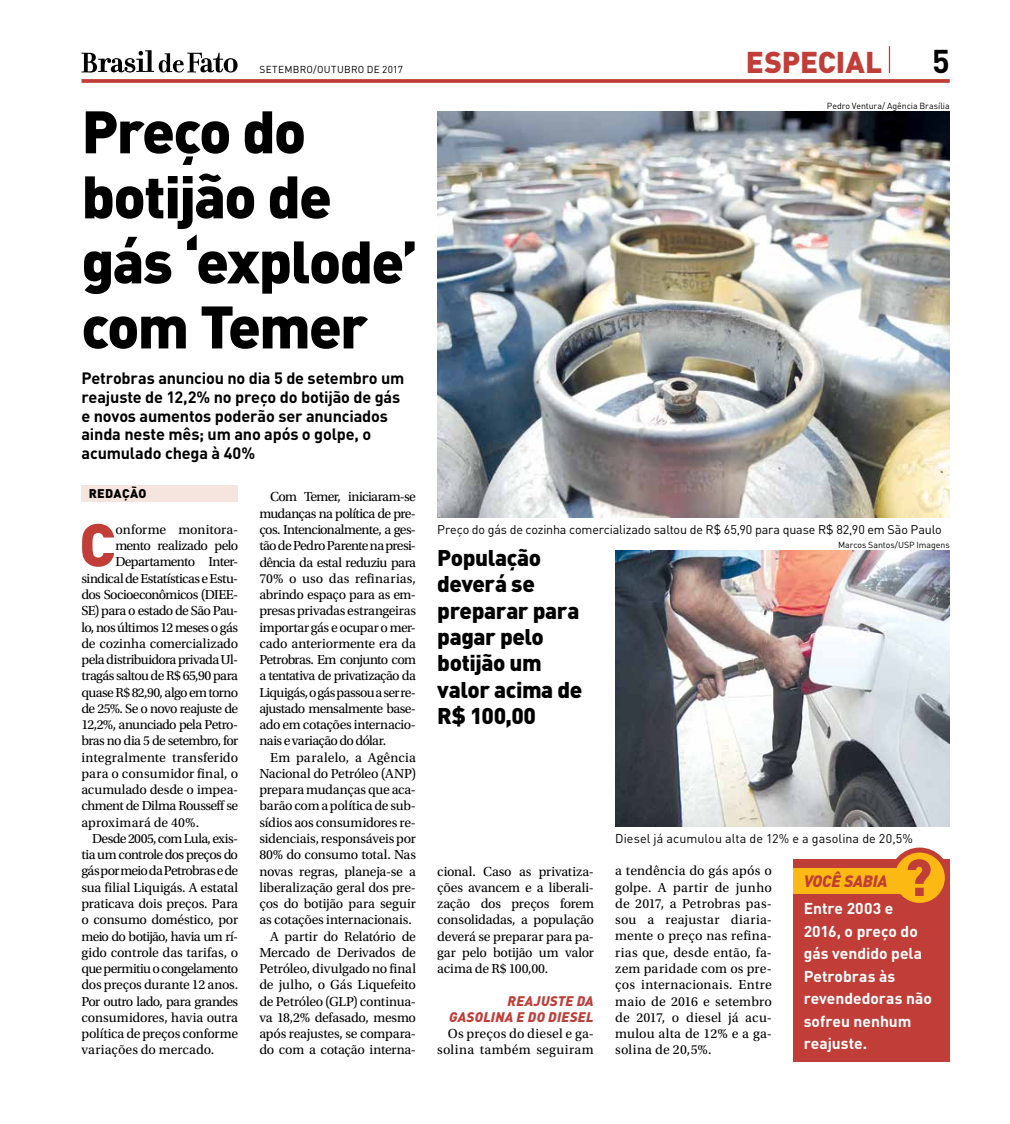
<style>
.page{position:relative;width:1010px;height:1124px;background:#fff}
.page>*{position:absolute;margin:0;border:0;box-sizing:border-box;transform-origin:0 0}
.t1{font:900 59.38px "DIN Pro";color:#c13d38}
.t2{font:900 58.88px/65px "DIN Pro";letter-spacing:-.03em;color:#000}
.t3{font:900 51.25px "DIN Pro";color:#c13d38}
.t4{font:700 32.5px "DIN Pro";color:#000}
.t5{font:900 29.75px "DIN Pro";color:#c13d38}
.t6{font:900 22.5px/26.2px "DIN Pro";letter-spacing:-.02em;color:#000}
.t7{font:700 16.25px/18.8px "DIN Pro";letter-spacing:-.01em;color:#000}
.t8{font:italic 900 16.25px "DIN Pro";letter-spacing:-.015em;color:#c13d38}
.t9{font:700 15.62px/22.5px "DIN Pro";color:#fff}
.t10{font:13.75px/16.2px "Utopia Std";letter-spacing:-.02em;color:#000;text-align:justify}
.t11{font:13.75px "Utopia Std";letter-spacing:-.05em;color:#000}
.t12{font:13.75px "Utopia Std";letter-spacing:-.045em;color:#000}
.t13{font:13.75px/16.2px "Utopia Std";letter-spacing:.015em;color:#000;text-align:right}
.t14{font:13.75px "Utopia Std";letter-spacing:-.04em;color:#000}
.t15{font:13.75px "Utopia Std";letter-spacing:.005em;color:#000}
.t16{font:13.75px "Utopia Std";letter-spacing:.01em;color:#000}
.t17{font:italic 900 13.75px/16.2px "DIN Pro";letter-spacing:.02em;color:#c13d38;text-align:right}
.t18{font:13.75px "Utopia Std";color:#000}
.t19{font:12.5px "DIN Pro";letter-spacing:-.005em;color:#000}
.t20{font:900 12.5px "DIN Pro";letter-spacing:.025em;color:#000}
.t21{font:10px "DIN Pro";letter-spacing:.03em;color:#000}
.t22{font:8.75px "DIN Pro";letter-spacing:-.005em;color:#000}
</style>
<div class="page">
<div style="left:81px;top:485px;width:157px;height:16px;background:#f5e5de"></div>
<img style="left:437px;top:111px;width:513px;height:406px">
<img style="left:615px;top:550px;width:335px;height:276px">
<div style="left:793px;top:859px;width:157px;height:202px;background:#c13d38"></div>
<div style="left:892px;top:849px;width:55px;height:56px;background:#fdb913;border-radius:50%"></div>
<div style="left:889px;top:847px;width:61px;height:60px;border:5px solid #c13d38;border-radius:50%"></div>
<div style="left:793px;top:868px;width:109px;height:25px;background:#fdb913"></div>
<svg style="left:81px;top:50px;width:157px;height:22px"></svg>
<svg style="left:81px;top:79px;width:869px;height:4px;background:#c44843"></svg>
<svg style="left:889px;top:46px;width:1px;height:27px"></svg>
<p class="t21" style="left:259px;top:62px;width:145px">SETEMBRO/OUTUBRO DE 2017</p>
<h2 class="t2" style="left:81px;top:92px;width:338px">Preço do botijão de gás ‘explode’ com Temer</h2>
<p class="t7" style="left:81px;top:367px;width:324px">Petrobras anunciou no dia 5 de setembro um reajuste de 12,2% no preço do botijão de gás e novos aumentos poderão ser anunciados ainda neste mês; um ano após o golpe, o acumulado chega à 40%</p>
<p class="t20" style="left:89px;top:482px;width:59px">REDAÇÃO</p>
<p class="t10" style="left:259px;top:489px;width:158px;text-indent:11px">Com Temer, iniciaram-se mudanças na política de pre&shy;ços. Intencionalmente, a ges&shy;tão de Pedro Parente na presi&shy;dência da estal reduziu para 70% o uso das refinarias, abrindo espaço para as em&shy;presas privadas estrangeiras importar gás e ocupar o mer&shy;cado anteriormente era da Petrobras. Em conjunto com a tentativa de privatização da Liquigás, o gás passou a ser re&shy;ajustado mensalmente base&shy;ado em cotações internacio&shy;nais e variação do dólar.</p>
<p class="t13" style="left:270px;top:749px;width:148px">Em paralelo, a Agência</p>
<p class="t10" style="left:259px;top:765px;width:158px">Nacional do Petróleo (ANP)</p>
<p class="t10" style="left:259px;top:781px;width:158px">prepara mudanças que aca-</p>
<p class="t10" style="left:259px;top:798px;width:158px">barão com a política de sub-</p>
<p class="t10" style="left:259px;top:814px;width:158px">sídios aos consumidores re-</p>
<p class="t10" style="left:259px;top:830px;width:158px">sidenciais, responsáveis por</p>
<p class="t10" style="left:259px;top:846px;width:158px">80% do consumo total. Nas</p>
<p class="t10" style="left:259px;top:863px;width:158px">novas regras, planeja-se a</p>
<p class="t10" style="left:259px;top:879px;width:158px">liberalização geral dos pre-</p>
<p class="t10" style="left:259px;top:895px;width:158px">ços do botijão para seguir</p>
<p class="t10" style="left:259px;top:911px;width:154px">as cotações internacionais.</p>
<p class="t10" style="left:270px;top:928px;width:147px">A partir do Relatório de</p>
<p class="t10" style="left:259px;top:944px;width:158px">Mercado de Derivados de</p>
<p class="t10" style="left:259px;top:960px;width:158px">Petróleo, divulgado no final</p>
<p class="t10" style="left:259px;top:976px;width:158px">de julho, o Gás Liquefeito</p>
<p class="t10" style="left:259px;top:993px;width:158px">de Petróleo (GLP) continua-</p>
<p class="t10" style="left:259px;top:1009px;width:158px">va 18,2% defasado, mesmo</p>
<p class="t10" style="left:259px;top:1025px;width:158px">após reajustes, se compara-</p>
<p class="t10" style="left:259px;top:1041px;width:158px">do com a cotação interna-</p>
<h1 class="t1" style="left:79px;top:494px;width:38px">C</h1>
<p class="t10" style="left:115px;top:521px;width:124px">onforme monitora-</p>
<p class="t11" style="left:115px;top:538px;width:124px">mento realizado pelo</p>
<p class="t11" style="left:115px;top:554px;width:124px">Departamento Inter-</p>
<p class="t10" style="left:81px;top:570px;width:158px">sindical de Estatísticas e Estu-</p>
<p class="t12" style="left:81px;top:587px;width:158px">dos Socioeconômicos (DIEE-</p>
<p class="t11" style="left:81px;top:603px;width:158px">SE) para o estado de São Pau-</p>
<p class="t12" style="left:81px;top:619px;width:158px">lo, nos últimos 12 meses o gás</p>
<p class="t10" style="left:81px;top:635px;width:158px">de cozinha comercializado</p>
<p class="t12" style="left:81px;top:652px;width:158px">pela distribuidora privada Ul-</p>
<p class="t14" style="left:81px;top:668px;width:158px">tragás saltou de R$ 65,90 para</p>
<p class="t11" style="left:81px;top:684px;width:158px">quase R$ 82,90, algo em torno</p>
<p class="t11" style="left:81px;top:700px;width:158px">de 25%. Se o novo reajuste de</p>
<p class="t11" style="left:81px;top:717px;width:158px">12,2%, anunciado pela Petro-</p>
<p class="t11" style="left:81px;top:733px;width:158px">bras no dia 5 de setembro, for</p>
<p class="t15" style="left:81px;top:749px;width:158px">integralmente transferido</p>
<p class="t16" style="left:81px;top:765px;width:158px">para o consumidor final, o</p>
<p class="t10" style="left:81px;top:781px;width:158px">acumulado desde o impea-</p>
<p class="t14" style="left:81px;top:798px;width:158px">chment de Dilma Rousseff se</p>
<p class="t16" style="left:81px;top:814px;width:119px">aproximará de 40%.</p>
<p class="t12" style="left:92px;top:830px;width:147px">Desde 2005, com Lula, exis-</p>
<p class="t11" style="left:81px;top:847px;width:158px">tia um controle dos preços do</p>
<p class="t11" style="left:81px;top:863px;width:158px">gás por meio da Petrobras e de</p>
<p class="t10" style="left:81px;top:879px;width:158px">sua filial Liquigás. A estatal</p>
<p class="t10" style="left:81px;top:895px;width:158px">praticava dois preços. Para</p>
<p class="t10" style="left:81px;top:911px;width:158px">o consumo doméstico, por</p>
<p class="t11" style="left:81px;top:928px;width:158px">meio do botijão, havia um rí-</p>
<p class="t18" style="left:81px;top:944px;width:158px">gido controle das tarifas, o</p>
<p class="t11" style="left:81px;top:961px;width:158px">que permitiu o congelamento</p>
<p class="t10" style="left:81px;top:976px;width:158px">dos preços durante 12 anos.</p>
<p class="t11" style="left:81px;top:993px;width:158px">Por outro lado, para grandes</p>
<p class="t10" style="left:81px;top:1009px;width:158px">consumidores, havia outra</p>
<p class="t10" style="left:81px;top:1025px;width:158px">política de preços conforme</p>
<p class="t15" style="left:81px;top:1042px;width:134px">variações do mercado.</p>
<h3 class="t5" style="left:746px;top:36px;width:138px">ESPECIAL</h3>
<h3 class="t4" style="left:932px;top:34px;width:19px">5</h3>
<p class="t22" style="left:827px;top:99px;width:124px">Pedro Ventura/ Agência Brasília</p>
<p class="t19" style="left:437px;top:519px;width:506px">Preço do gás de cozinha comercializado saltou de R$ 65,90 para quase R$ 82,90 em São Paulo</p>
<h3 class="t6" style="left:437px;top:542px;width:146px">População deverá se preparar para pagar pelo botijão um valor acima de<br>R$ 100,00</h3>
<p class="t22" style="left:838px;top:537px;width:113px">Marcos Santos/USP Imagens</p>
<p class="t10" style="left:437px;top:863px;width:158px">cional. Caso as privatiza&shy;ções avancem e a liberali&shy;zação dos preços forem consolidadas, a população deverá se preparar para pa&shy;gar pelo botijão um valor acima de R$ 100,00.</p>
<p class="t17" style="left:449px;top:990px;width:146px">REAJUSTE DA<br>GASOLINA E DO DIESEL</p>
<p class="t13" style="left:437px;top:1025px;width:158px">Os preços do diesel e ga&shy;solina também seguiram</p>
<p class="t19" style="left:615px;top:828px;width:299px">Diesel já acumulou alta de 12% e a gasolina de 20,5%</p>
<p class="t10" style="left:615px;top:862px;width:158px">a tendência do gás após o golpe. A partir de junho de 2017, a Petrobras pas&shy;sou a reajustar diaria&shy;mente o preço nas refina&shy;rias que, desde então, fa&shy;zem paridade com os pre&shy;ços internacionais. Entre maio de 2016 e setembro de 2017, o diesel já acu&shy;mulou alta de 12% e a ga&shy;solina de 20,5%.</p>
<p class="t8" style="left:804px;top:867px;width:85px">VOCÊ SABIA</p>
<h3 class="t3" style="left:904px;top:833px;width:29px">?</h3>
<p class="t9" style="left:804px;top:895px;width:130px">Entre 2003 e<br>2016, o preço do gás vendido pela<br>Petrobras às revendedoras não sofreu nenhum reajuste.</p>
</div>
